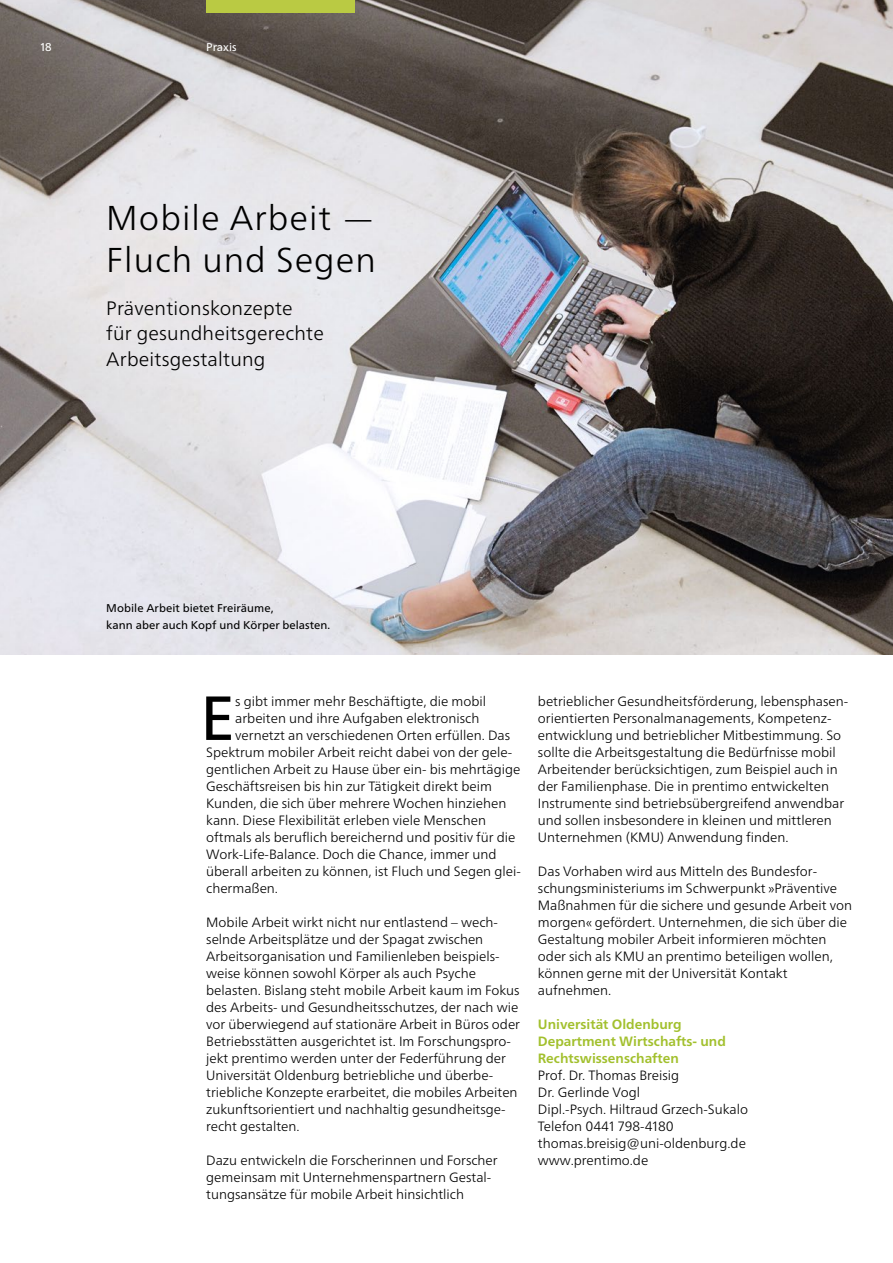
<style>
.page{position:relative;width:893px;height:1263px;background:#fff}
.page>*{position:absolute;margin:0;border:0;box-sizing:border-box;transform-origin:0 0}
.t1{font:62.25px "Frutiger Neue LT Pro";color:#000}
.t2{font:300 34.5px/42.5px "Frutiger Neue LT Pro";letter-spacing:.03em;color:#000}
.t3{font:300 19.5px/25.5px "Frutiger Neue LT Pro";letter-spacing:.01em;color:#000}
.t4{font:300 13.5px/17px "Frutiger Neue LT Pro";color:#000}
.t5{font:700 13.5px/17px "Frutiger Neue LT Pro";color:#a2c02d}
.t6{font:11.25px/17px "Frutiger Neue LT Pro";letter-spacing:.005em;color:#000}
.t7{font:11.25px "Frutiger Neue LT Pro";letter-spacing:.005em;color:#fff}
</style>
<div class="page">
<img style="left:0;top:0;width:893px;height:655px">
<div style="left:206px;top:0;width:149px;height:13px;background:#baca43"></div>
<p class="t7" style="left:40px;top:40px;width:13px">18</p>
<p class="t7" style="left:206px;top:40px;width:32px">Praxis</p>
<h2 class="t2" style="left:106px;top:196px;width:271px">Mobile Arbeit —<br>Fluch und Segen</h2>
<h3 class="t3" style="left:106px;top:295px;width:219px">Präventionskonzepte<br>für gesundheitsgerechte<br>Arbeitsgestaltung</h3>
<p class="t6" style="left:106px;top:600px;width:226px">Mobile Arbeit bietet Freiräume,<br>kann aber auch Kopf und Körper belasten.</p>
<h1 class="t1" style="left:200px;top:680px;width:36px">E</h1>
<p class="t4" style="left:235px;top:693px;width:252px">s gibt immer mehr Beschäftigte, die mobil</p>
<p class="t4" style="left:235px;top:710px;width:246px">arbeiten und ihre Aufgaben elektronisch</p>
<p class="t4" style="left:235px;top:727px;width:276px">vernetzt an verschiedenen Orten erfüllen. Das</p>
<p class="t4" style="left:206px;top:744px;width:307px">Spektrum mobiler Arbeit reicht dabei von der gele-</p>
<p class="t4" style="left:206px;top:761px;width:316px">gentlichen Arbeit zu Hause über ein- bis mehrtägige</p>
<p class="t4" style="left:206px;top:778px;width:287px">Geschäftsreisen bis hin zur Tätigkeit direkt beim</p>
<p class="t4" style="left:206px;top:795px;width:302px">Kunden, die sich über mehrere Wochen hinziehen</p>
<p class="t4" style="left:206px;top:812px;width:281px">kann. Diese Flexibilität erleben viele Menschen</p>
<p class="t4" style="left:206px;top:829px;width:311px">oftmals als beruflich bereichernd und positiv für die</p>
<p class="t4" style="left:206px;top:846px;width:292px">Work-Life-Balance. Doch die Chance, immer und</p>
<p class="t4" style="left:206px;top:863px;width:316px">überall arbeiten zu können, ist Fluch und Segen glei-</p>
<p class="t4" style="left:206px;top:880px;width:73px">chermaßen.</p>
<p class="t4" style="left:206px;top:914px;width:315px">Mobile Arbeit wirkt nicht nur entlastend – wech&shy;selnde Arbeitsplätze und der Spagat zwischen Arbeitsorganisation und Familienleben beispiels&shy;weise können sowohl Körper als auch Psyche belasten. Bislang steht mobile Arbeit kaum im Fokus des Arbeits- und Gesundheitsschutzes, der nach wie vor überwiegend auf stationäre Arbeit in Büros oder Betriebsstätten ausgerichtet ist. Im Forschungspro&shy;jekt prentimo werden unter der Federführung der Universität Oldenburg betriebliche und überbe&shy;triebliche Konzepte erarbeitet, die mobiles Arbeiten zukunftsorientiert und nachhaltig gesundheitsge&shy;recht gestalten.</p>
<p class="t4" style="left:206px;top:1152px;width:293px">Dazu entwickeln die Forscherinnen und Forscher gemeinsam mit Unternehmenspartnern Gestal&shy;tungsansätze für mobile Arbeit hinsichtlich</p>
<p class="t4" style="left:538px;top:693px;width:312px">betrieblicher Gesundheitsförderung, lebensphasen&shy;orientierten Personalmanagements, Kompetenz&shy;entwicklung und betrieblicher Mitbestimmung. So sollte die Arbeitsgestaltung die Bedürfnisse mobil Arbeitender berücksichtigen, zum Beispiel auch in der Familienphase. Die in prentimo entwickelten Instrumente sind betriebsübergreifend anwendbar und sollen insbesondere in kleinen und mittleren Unternehmen (KMU) Anwendung finden.</p>
<p class="t4" style="left:538px;top:863px;width:316px">Das Vorhaben wird aus Mitteln des Bundesfor&shy;schungsministeriums im Schwerpunkt »Präventive Maßnahmen für die sichere und gesunde Arbeit von morgen« gefördert. Unternehmen, die sich über die Gestaltung mobiler Arbeit informieren möchten oder sich als KMU an prentimo beteiligen wollen, können gerne mit der Universität Kontakt aufnehmen.</p>
<p class="t5" style="left:538px;top:1016px;width:190px">Universität Oldenburg<br>Department Wirtschafts- und<br>Rechtswissenschaften</p>
<p class="t4" style="left:538px;top:1067px;width:212px">Prof. Dr. Thomas Breisig<br>Dr. Gerlinde Vogl<br>Dipl.-Psych. Hiltraud Grzech-Sukalo<br>Telefon 0441 798-4180 thomas.breisig@uni-oldenburg.de www.prentimo.de</p>
</div>
